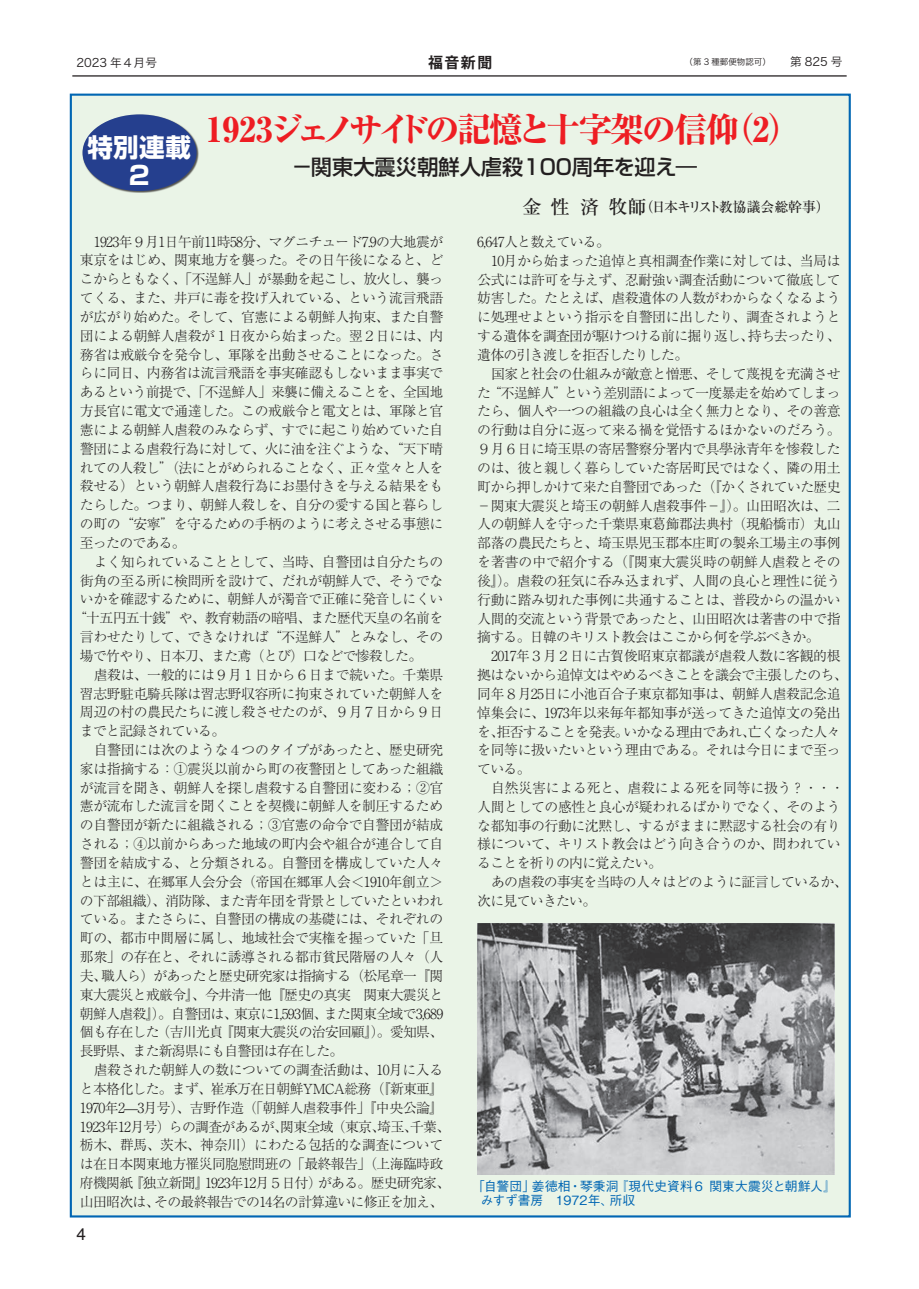
<style>
.page{position:relative;width:919px;height:1289px;background:#fff}
.page>*{position:absolute;margin:0;border:0;box-sizing:border-box;transform-origin:0 0}
.t1{font:800 34.05px "Ryumin Pro";letter-spacing:-.075em;color:#ee1d23}
.t2{font:700 25.5px/27.6px "Shin Go Pro";color:#fff;text-align:center}
.t3{font:500 21.3px "Shin Go Pro";color:#231f20}
.t4{font:16.95px "Helvetica";color:#231f20}
.t5{font:700 14.85px "Koz Go Pro";color:#231f20}
.t6{font:300 13.8px/18.8px "Ryumin Pro";letter-spacing:-.025em;color:#231f20;text-align:justify}
.t7{font:300 13.8px "Ryumin Pro";letter-spacing:-.05em;color:#231f20}
.t8{font:300 13.8px "Ryumin Pro";letter-spacing:-.045em;color:#231f20}
.t9{font:300 13.8px "Ryumin Pro";letter-spacing:-.005em;color:#231f20}
.t10{font:500 13.8px "Ryumin Pro";letter-spacing:-.03em;color:#231f20}
.t11{font:500 12.75px/13.8px "Gothic BBB Pro";letter-spacing:.005em;color:#0166b3}
.t12{font:11.7px "Hira Kaku Pro W3";color:#231f20}
.t13{font:8.55px "Hira Kaku Pro W3";color:#231f20}
.s1{font-size:11.7px}
.s2{font-size:19.2px}
</style>
<div class="page">
<hr style="left:72px;top:75px;width:774px;height:2px;background:#231f20">
<div style="left:70px;top:94px;width:780px;height:1123px;background:#eaf4e7;border:2px solid #0166b3"></div>
<div style="left:83px;top:114px;width:116px;height:79px;background:#231f20;opacity:.75"></div>
<div style="left:82px;top:114px;width:114px;height:77px;background:#253f8e;border-radius:50%"></div>
<img style="left:477px;top:923px;width:357px;height:251px">
<p class="t12" style="left:77px;top:52px;width:82px">2023 年４月号</p>
<p class="t5" style="left:428px;top:53px;width:65px">福音新聞</p>
<p class="t13" style="left:684px;top:54px;width:159px">（第 3 種郵便物認可）<span class="s1">　　第 825 号</span></p>
<h2 class="t2" style="left:88px;top:131px;width:105px">特別連載<br>２</h2>
<h1 class="t1" style="left:206px;top:102px;width:597px">1923ジェノサイドの記憶と十字架の信仰（2）</h1>
<h3 class="t3" style="left:291px;top:150px;width:407px">－関東大震災朝鮮人虐殺100周年を迎え―</h3>
<p class="t10" style="left:522px;top:196px;width:309px"><span class="s2">金性済牧師</span>（日本キリスト教協議会総幹事）</p>
<p class="t6" style="left:80px;top:231px;width:365px;text-indent:14px">1923年９月1日午前11時58分、マグニチュード7.9の大地震が東京をはじめ、関東地方を襲った。その日午後になると、どこからともなく、「不逞鮮人」が暴動を起こし、放火し、襲ってくる、また、井戸に毒を投げ入れている、という流言飛語が広がり始めた。そして、官憲による朝鮮人拘束、また自警団による朝鮮人虐殺が１日夜から始まった。翌２日には、内務省は戒厳令を発令し、軍隊を出動させることになった。さらに同日、内務省は流言飛語を事実確認もしないまま事実であるという前提で、「不逞鮮人」来襲に備えることを、全国地方長官に電文で通達した。この戒厳令と電文とは、軍隊と官憲による朝鮮人虐殺のみならず、すでに起こり始めていた自警団による虐殺行為に対して、火に油を注ぐような、“天下晴れての人殺し”（法にとがめられることなく、正々堂々と人を殺せる）という朝鮮人虐殺行為にお墨付きを与える結果をもたらした。つまり、朝鮮人殺しを、自分の愛する国と暮らしの町の“安寧”を守るための手柄のように考えさせる事態に至ったのである。</p>
<p class="t6" style="left:94px;top:551px;width:351px">よく知られていることとして、当時、自警団は自分たちの</p>
<p class="t6" style="left:80px;top:570px;width:365px">街角の至る所に検問所を設けて、だれが朝鮮人で、そうでな</p>
<p class="t6" style="left:80px;top:588px;width:365px">いかを確認するために、朝鮮人が濁音で正確に発音しにくい</p>
<p class="t8" style="left:73px;top:607px;width:372px">“十五円五十銭”や、教育勅語の暗唱、また歴代天皇の名前を</p>
<p class="t6" style="left:80px;top:626px;width:365px">言わせたりして、できなければ“不逞鮮人”とみなし、その</p>
<p class="t7" style="left:80px;top:645px;width:344px">場で竹やり、日本刀、また鳶（とび）口などで惨殺した。</p>
<p class="t6" style="left:94px;top:664px;width:351px">虐殺は、一般的には９月１日から６日まで続いた。千葉県</p>
<p class="t6" style="left:80px;top:683px;width:365px">習志野駐屯騎兵隊は習志野収容所に拘束されていた朝鮮人を</p>
<p class="t6" style="left:80px;top:701px;width:365px">周辺の村の農民たちに渡し殺させたのが、９月７日から９日</p>
<p class="t7" style="left:80px;top:720px;width:147px">までと記録されている。</p>
<p class="t6" style="left:94px;top:739px;width:351px">自警団には次のような４つのタイプがあったと、歴史研究</p>
<p class="t6" style="left:80px;top:758px;width:365px">家は指摘する：①震災以前から町の夜警団としてあった組織</p>
<p class="t6" style="left:80px;top:777px;width:365px">が流言を聞き、朝鮮人を探し虐殺する自警団に変わる；②官</p>
<p class="t6" style="left:80px;top:795px;width:365px">憲が流布した流言を聞くことを契機に朝鮮人を制圧するため</p>
<p class="t6" style="left:80px;top:814px;width:365px">の自警団が新たに組織される；③官憲の命令で自警団が結成</p>
<p class="t6" style="left:80px;top:833px;width:365px">される；④以前からあった地域の町内会や組合が連合して自</p>
<p class="t6" style="left:80px;top:852px;width:365px">警団を結成する、と分類される。自警団を構成していた人々</p>
<p class="t6" style="left:80px;top:871px;width:365px">とは主に、在郷軍人会分会（帝国在郷軍人会＜1910年創立＞</p>
<p class="t8" style="left:80px;top:889px;width:365px">の下部組織）、消防隊、また青年団を背景としていたといわれ</p>
<p class="t6" style="left:80px;top:908px;width:365px">ている。またさらに、自警団の構成の基礎には、それぞれの</p>
<p class="t6" style="left:80px;top:927px;width:365px">町の、都市中間層に属し、地域社会で実権を握っていた「旦</p>
<p class="t6" style="left:80px;top:946px;width:365px">那衆」の存在と、それに誘導される都市貧民階層の人々（人</p>
<p class="t7" style="left:80px;top:964px;width:365px">夫、職人ら）があったと歴史研究家は指摘する（松尾章一『関</p>
<p class="t8" style="left:80px;top:983px;width:365px">東大震災と戒厳令』、今井清一他『歴史の真実　関東大震災と</p>
<p class="t7" style="left:80px;top:1002px;width:365px">朝鮮人虐殺』）。自警団は、東京に1,593個、また関東全域で3,689</p>
<p class="t7" style="left:80px;top:1021px;width:365px">個も存在した（吉川光貞『関東大震災の治安回顧』）。愛知県、</p>
<p class="t7" style="left:80px;top:1040px;width:265px">長野県、また新潟県にも自警団は存在した。</p>
<p class="t6" style="left:94px;top:1059px;width:351px">虐殺された朝鮮人の数についての調査活動は、10月に入る</p>
<p class="t7" style="left:80px;top:1077px;width:365px">と本格化した。まず、崔承万在日朝鮮YMCA総務（『新東亜』</p>
<p class="t6" style="left:80px;top:1097px;width:365px">1970年2—3月号）、吉野作造（「朝鮮人虐殺事件」『中央公論』</p>
<p class="t7" style="left:80px;top:1115px;width:371px">1923年12月号）らの調査があるが、関東全域（東京、埼玉、千葉、</p>
<p class="t6" style="left:80px;top:1134px;width:365px">栃木、群馬、茨木、神奈川）にわたる包括的な調査について</p>
<p class="t8" style="left:80px;top:1153px;width:365px">は在日本関東地方罹災同胞慰問班の「最終報告」（上海臨時政</p>
<p class="t7" style="left:80px;top:1172px;width:371px">府機関紙『独立新聞』1923年12月５日付）がある。歴史研究家、</p>
<p class="t7" style="left:80px;top:1190px;width:365px">山田昭次は、その最終報告での14名の計算違いに修正を加え、</p>
<p class="t4" style="left:77px;top:1220px;width:11px">4</p>
<p class="t7" style="left:477px;top:231px;width:134px">6,647人と数えている。</p>
<p class="t6" style="left:491px;top:250px;width:351px">10月から始まった追悼と真相調査作業に対しては、当局は</p>
<p class="t6" style="left:477px;top:269px;width:365px">公式には許可を与えず、忍耐強い調査活動について徹底して</p>
<p class="t6" style="left:477px;top:288px;width:365px">妨害した。たとえば、虐殺遺体の人数がわからなくなるよう</p>
<p class="t6" style="left:477px;top:306px;width:365px">に処理せよという指示を自警団に出したり、調査されようと</p>
<p class="t7" style="left:477px;top:325px;width:365px">する遺体を調査団が駆けつける前に掘り返し、持ち去ったり、</p>
<p class="t7" style="left:477px;top:344px;width:212px">遺体の引き渡しを拒否したりした。</p>
<p class="t6" style="left:491px;top:363px;width:351px">国家と社会の仕組みが敵意と憎悪、そして蔑視を充満させ</p>
<p class="t7" style="left:477px;top:381px;width:365px">た“不逞鮮人”という差別語によって一度暴走を始めてしまっ</p>
<p class="t6" style="left:477px;top:401px;width:365px">たら、個人や一つの組織の良心は全く無力となり、その善意</p>
<p class="t6" style="left:477px;top:419px;width:365px">の行動は自分に返って来る禍を覚悟するほかないのだろう。</p>
<p class="t6" style="left:477px;top:438px;width:365px">９月６日に埼玉県の寄居警察分署内で具學泳青年を惨殺した</p>
<p class="t6" style="left:477px;top:457px;width:365px">のは、彼と親しく暮らしていた寄居町民ではなく、隣の用土</p>
<p class="t8" style="left:477px;top:475px;width:365px">町から押しかけて来た自警団であった（『かくされていた歴史</p>
<p class="t6" style="left:477px;top:495px;width:365px">－関東大震災と埼玉の朝鮮人虐殺事件－』）。山田昭次は、二</p>
<p class="t6" style="left:477px;top:513px;width:365px">人の朝鮮人を守った千葉県東葛飾郡法典村（現船橋市）丸山</p>
<p class="t6" style="left:477px;top:532px;width:365px">部落の農民たちと、埼玉県児玉郡本庄町の製糸工場主の事例</p>
<p class="t9" style="left:477px;top:551px;width:365px">を著書の中で紹介する（『関東大震災時の朝鮮人虐殺とその</p>
<p class="t6" style="left:477px;top:570px;width:365px">後』）。虐殺の狂気に呑み込まれず、人間の良心と理性に従う</p>
<p class="t6" style="left:477px;top:589px;width:365px">行動に踏み切れた事例に共通することは、普段からの温かい</p>
<p class="t6" style="left:477px;top:608px;width:365px">人間的交流という背景であったと、山田昭次は著書の中で指</p>
<p class="t7" style="left:477px;top:626px;width:344px">摘する。日韓のキリスト教会はここから何を学ぶべきか。</p>
<p class="t6" style="left:491px;top:645px;width:351px">2017年３月２日に古賀俊昭東京都議が虐殺人数に客観的根</p>
<p class="t8" style="left:477px;top:664px;width:372px">拠はないから追悼文はやめるべきことを議会で主張したのち、</p>
<p class="t6" style="left:477px;top:683px;width:365px">同年８月25日に小池百合子東京都知事は、朝鮮人虐殺記念追</p>
<p class="t6" style="left:477px;top:702px;width:365px">悼集会に、1973年以来毎年都知事が送ってきた追悼文の発出</p>
<p class="t7" style="left:477px;top:720px;width:365px">を、拒否することを発表。いかなる理由であれ、亡くなった人々</p>
<p class="t6" style="left:477px;top:739px;width:365px">を同等に扱いたいという理由である。それは今日にまで至っ</p>
<p class="t6" style="left:477px;top:758px;width:55px">ている。</p>
<p class="t6" style="left:491px;top:777px;width:354px">自然災害による死と、虐殺による死を同等に扱う？・・・</p>
<p class="t6" style="left:477px;top:796px;width:365px">人間としての感性と良心が疑われるばかりでなく、そのよう</p>
<p class="t6" style="left:477px;top:815px;width:365px">な都知事の行動に沈黙し、するがままに黙認する社会の有り</p>
<p class="t6" style="left:477px;top:833px;width:365px">様について、キリスト教会はどう向き合うのか、問われてい</p>
<p class="t7" style="left:477px;top:852px;width:186px">ることを祈りの内に覚えたい。</p>
<p class="t8" style="left:491px;top:871px;width:358px">あの虐殺の事実を当時の人々はどのように証言しているか、</p>
<p class="t7" style="left:477px;top:890px;width:120px">次に見ていきたい。</p>
<p class="t11" style="left:480px;top:1177px;width:357px;text-indent:-8px">「自警団」姜徳相・琴秉洞『現代史資料６ 関東大震災と朝鮮人』みすず書房　1972年、所収</p>
</div>
